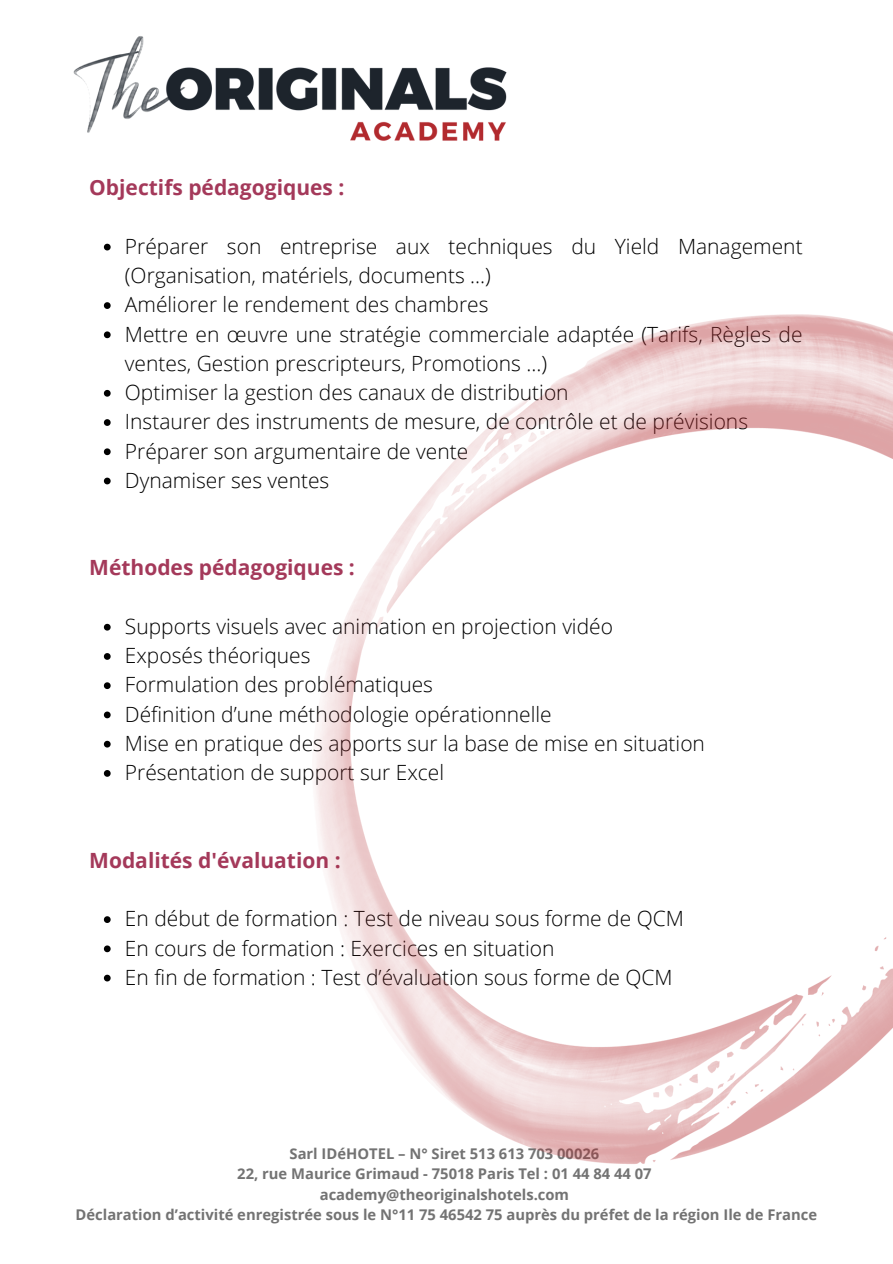
<style>
.page{position:relative;width:893px;height:1264px;background:#fff}
.page>*{position:absolute;margin:0;border:0;box-sizing:border-box;transform-origin:0 0}
.t1{font:300 21px/29.2px "Open Sans";color:#000}
.t2{font:700 21px "Open Sans";color:#a4395a}
.t3{font:700 14.7px/20.2px "Open Sans";color:#737373;text-align:center}
</style>
<div class="page">
<svg style="left:104px;top:244px;width:7px;height:6px"></svg>
<svg style="left:104px;top:302px;width:7px;height:7px"></svg>
<svg style="left:104px;top:331px;width:7px;height:7px"></svg>
<svg style="left:104px;top:390px;width:7px;height:6px"></svg>
<svg style="left:104px;top:419px;width:7px;height:7px"></svg>
<svg style="left:104px;top:448px;width:7px;height:7px"></svg>
<svg style="left:104px;top:477px;width:7px;height:7px"></svg>
<svg style="left:104px;top:624px;width:7px;height:6px"></svg>
<svg style="left:104px;top:653px;width:7px;height:7px"></svg>
<svg style="left:104px;top:682px;width:7px;height:7px"></svg>
<svg style="left:104px;top:711px;width:7px;height:7px"></svg>
<svg style="left:104px;top:740px;width:7px;height:7px"></svg>
<svg style="left:104px;top:770px;width:7px;height:6px"></svg>
<svg style="left:104px;top:916px;width:7px;height:7px"></svg>
<svg style="left:104px;top:945px;width:7px;height:7px"></svg>
<svg style="left:104px;top:974px;width:7px;height:7px"></svg>
<img style="left:315px;top:314px;width:577px;height:850px">
<img style="left:73px;top:36px;width:434px;height:105px">
<p class="t2" style="left:89px;top:173px;width:256px">Objectifs pédagogiques :</p>
<p class="t1" style="left:125px;top:231px;width:679px">Préparer son entreprise aux techniques du Yield Management (Organisation, matériels, documents …)<br>Améliorer le rendement des chambres<br>Mettre en œuvre une stratégie commerciale adaptée (Tarifs, Règles de ventes, Gestion prescripteurs, Promotions …)<br>Optimiser la gestion des canaux de distribution<br>Instaurer des instruments de mesure, de contrôle et de prévisions Préparer son argumentaire de vente<br>Dynamiser ses ventes</p>
<p class="t2" style="left:89px;top:553px;width:267px">Méthodes pédagogiques :</p>
<p class="t1" style="left:125px;top:611px;width:581px">Supports visuels avec animation en projection vidéo<br>Exposés théoriques<br>Formulation des problématiques<br>Définition d’une méthodologie opérationnelle<br>Mise en pratique des apports sur la base de mise en situation Présentation de support sur Excel</p>
<p class="t2" style="left:89px;top:845px;width:253px">Modalités d'évaluation :</p>
<p class="t1" style="left:125px;top:903px;width:560px">En début de formation : Test de niveau sous forme de QCM<br>En cours de formation : Exercices en situation<br>En fin de formation : Test d’évaluation sous forme de QCM</p>
<p class="t3" style="left:76px;top:1143px;width:742px">Sarl IDéHOTEL – N° Siret 513 613 703 00026<br>22, rue Maurice Grimaud - 75018 Paris Tel : 01 44 84 44 07<br>academy@theoriginalshotels.com<br>Déclaration d’activité enregistrée sous le N°11 75 46542 75 auprès du préfet de la région Ile de France</p>
</div>
